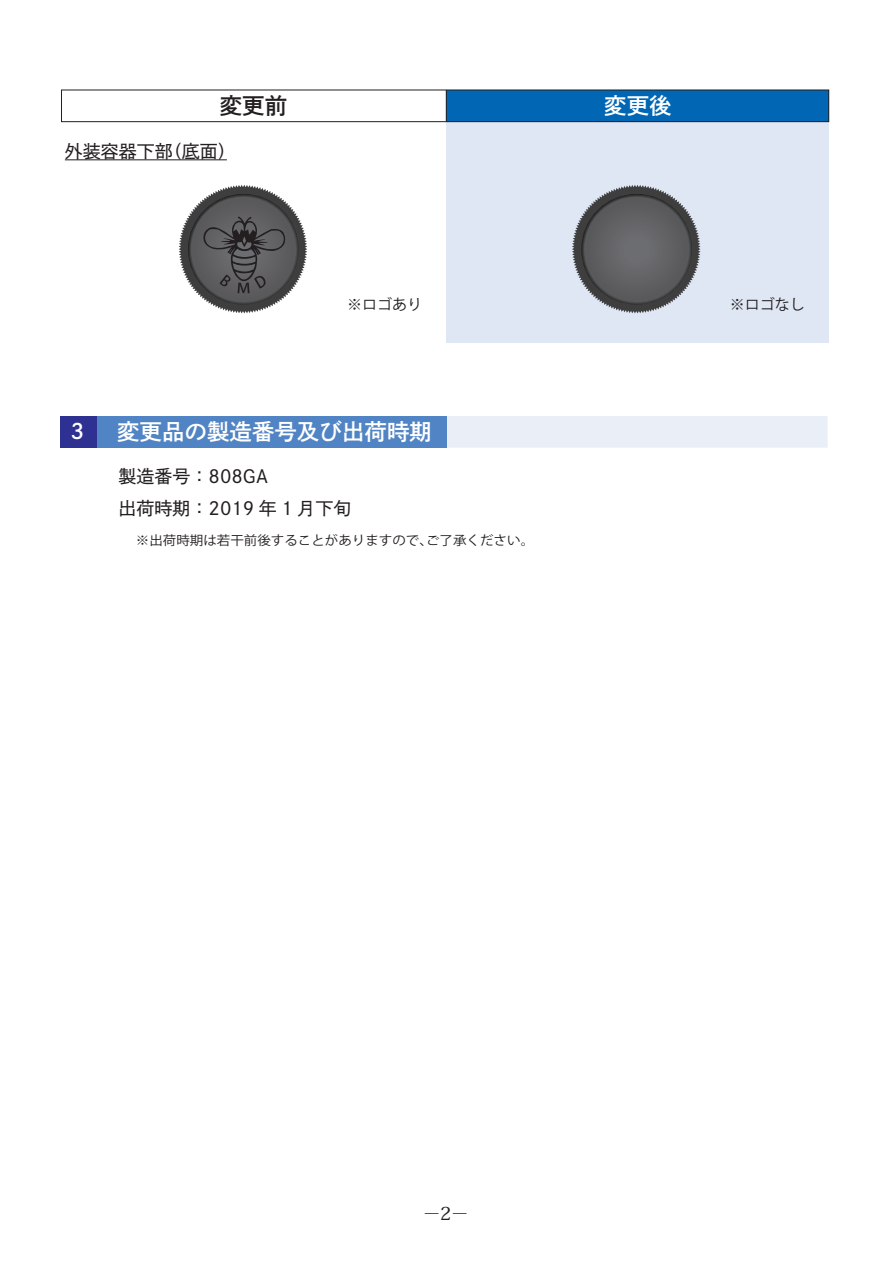
<style>
.page{position:relative;width:893px;height:1263px;background:#fff}
.page>*{position:absolute;margin:0;border:0;box-sizing:border-box;transform-origin:0 0}
.t1{font:22.5px "DNP Shuei Go Kin Std B";color:#fff}
.t2{font:22.5px "DNP Shuei Go Kin Std B";color:#231f20}
.t3{font:21px "DNP Shuei Go Kin Std B";color:#fff}
.t4{font:18px/31.5px "DNP Shuei Go Gin Std M";color:#231f20}
.t5{font:500 18px "Koz Min Pr 6 N";color:#231f20}
.t6{font:15px "Koz Go Pro";color:#231f20}
.t7{font:12.9px "Koz Go Pr 6 N";color:#231f20;scale:1.05 1}
.s1{font-family:"Koz Go Pr 6 N"}
</style>
<div class="page">
<div style="left:447px;top:111px;width:382px;height:232px;background:#e0e7f4"></div>
<div style="left:446px;top:90px;width:383px;height:32px;background:#0166b3"></div>
<hr style="left:446px;top:90px;width:1px;height:32px;background:#231f20">
<div style="left:61px;top:90px;width:768px;height:32px;border:1px solid #231f20"></div>
<div style="left:90px;top:416px;width:357px;height:32px;background:#5084c4"></div>
<div style="left:447px;top:416px;width:381px;height:32px;background:#eaeef7"></div>
<div style="left:60px;top:416px;width:37px;height:32px;background:#2e3092"></div>
<hr style="left:65px;top:159px;width:162px;height:1px;background:#231f20">
<svg style="left:179px;top:185px;width:128px;height:128px"></svg>
<svg style="left:572px;top:185px;width:128px;height:128px"></svg>
<svg style="left:582px;top:195px;width:108px;height:108px;background:#5f5f62"></svg>
<div style="left:581px;top:194px;width:111px;height:110px;border:3px solid #fff;border-radius:50%"></div>
<p class="t2" style="left:220px;top:90px;width:69px">変更前</p>
<p class="t1" style="left:604px;top:90px;width:69px">変更後</p>
<p class="t4" style="left:65px;top:135px;width:173px">外装容器下部（底面）</p>
<p class="t6" style="left:347px;top:295px;width:76px"><span class="s1">※</span>ロゴあり</p>
<p class="t6" style="left:730px;top:295px;width:76px"><span class="s1">※</span>ロゴなし</p>
<p class="t3" style="left:70px;top:417px;width:15px">3</p>
<p class="t1" style="left:117px;top:416px;width:316px">変更品の製造番号及び出荷時期</p>
<p class="t4" style="left:119px;top:460px;width:234px">製造番号：808GA<br>出荷時期：2019 年 1 月下旬</p>
<p class="t7" style="left:136px;top:533px;width:381px">※出荷時期は若干前後することがありますので、ご了承ください。</p>
<p class="t5" style="left:423px;top:1203px;width:47px">－2－</p>
</div>
